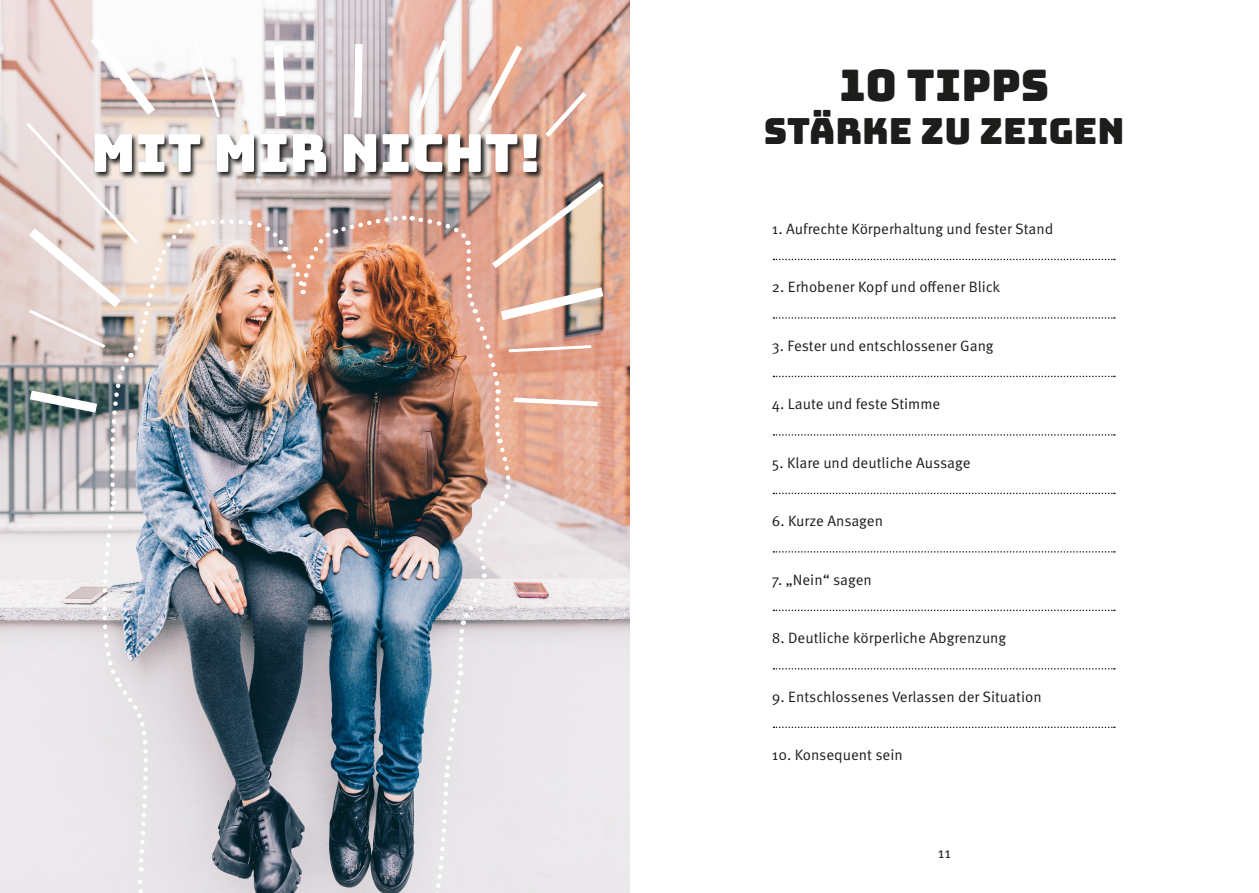
<style>
.page{position:relative;width:1259px;height:893px;background:#fff}
.page>*{position:absolute;margin:0;border:0;box-sizing:border-box;transform-origin:0 0}
.t1{font:52.5px "Bungee";color:#fff}
.t2{font:43.5px "Bungee";color:#1d1d1b}
.t3{font:36px "Bungee";color:#1d1d1b}
.t4{font:15px "Meta Pro";color:#1d1d1b}
</style>
<div class="page">
<img style="left:0;top:0;width:629px;height:893px">
<svg style="left:773px;top:259px;width:342px;height:1px"></svg>
<svg style="left:773px;top:317px;width:342px;height:2px"></svg>
<svg style="left:773px;top:376px;width:342px;height:1px"></svg>
<svg style="left:773px;top:434px;width:342px;height:2px"></svg>
<svg style="left:773px;top:493px;width:342px;height:1px"></svg>
<svg style="left:773px;top:551px;width:342px;height:2px"></svg>
<svg style="left:773px;top:610px;width:342px;height:1px"></svg>
<svg style="left:773px;top:668px;width:342px;height:2px"></svg>
<svg style="left:773px;top:727px;width:342px;height:1px"></svg>
<img style="left:19px;top:26px;width:594px;height:867px">
<h1 class="t1" style="left:91px;top:123px;width:452px">MIT MIR NICHT!</h1>
<h2 class="t2" style="left:839px;top:61px;width:211px">10 TIPPS</h2>
<h3 class="t3" style="left:764px;top:111px;width:362px">STÄRKE ZU ZEIGEN</h3>
<p class="t4" style="left:772px;top:219px;width:283px">1. Aufrechte Körperhaltung und fester Stand</p>
<p class="t4" style="left:772px;top:278px;width:230px">2. Erhobener Kopf und offener Blick</p>
<p class="t4" style="left:772px;top:336px;width:223px">3. Fester und entschlossener Gang</p>
<p class="t4" style="left:772px;top:395px;width:170px">4. Laute und feste Stimme</p>
<p class="t4" style="left:772px;top:453px;width:200px">5. Klare und deutliche Aussage</p>
<p class="t4" style="left:772px;top:512px;width:113px">6. Kurze Ansagen</p>
<p class="t4" style="left:772px;top:570px;width:101px">7. „Nein“ sagen</p>
<p class="t4" style="left:772px;top:629px;width:236px">8. Deutliche körperliche Abgrenzung</p>
<p class="t4" style="left:772px;top:687px;width:271px">9. Entschlossenes Verlassen der Situation</p>
<p class="t4" style="left:772px;top:746px;width:132px">10. Konsequent sein</p>
<p class="t4" style="left:938px;top:843px;width:15px">11</p>
</div>
